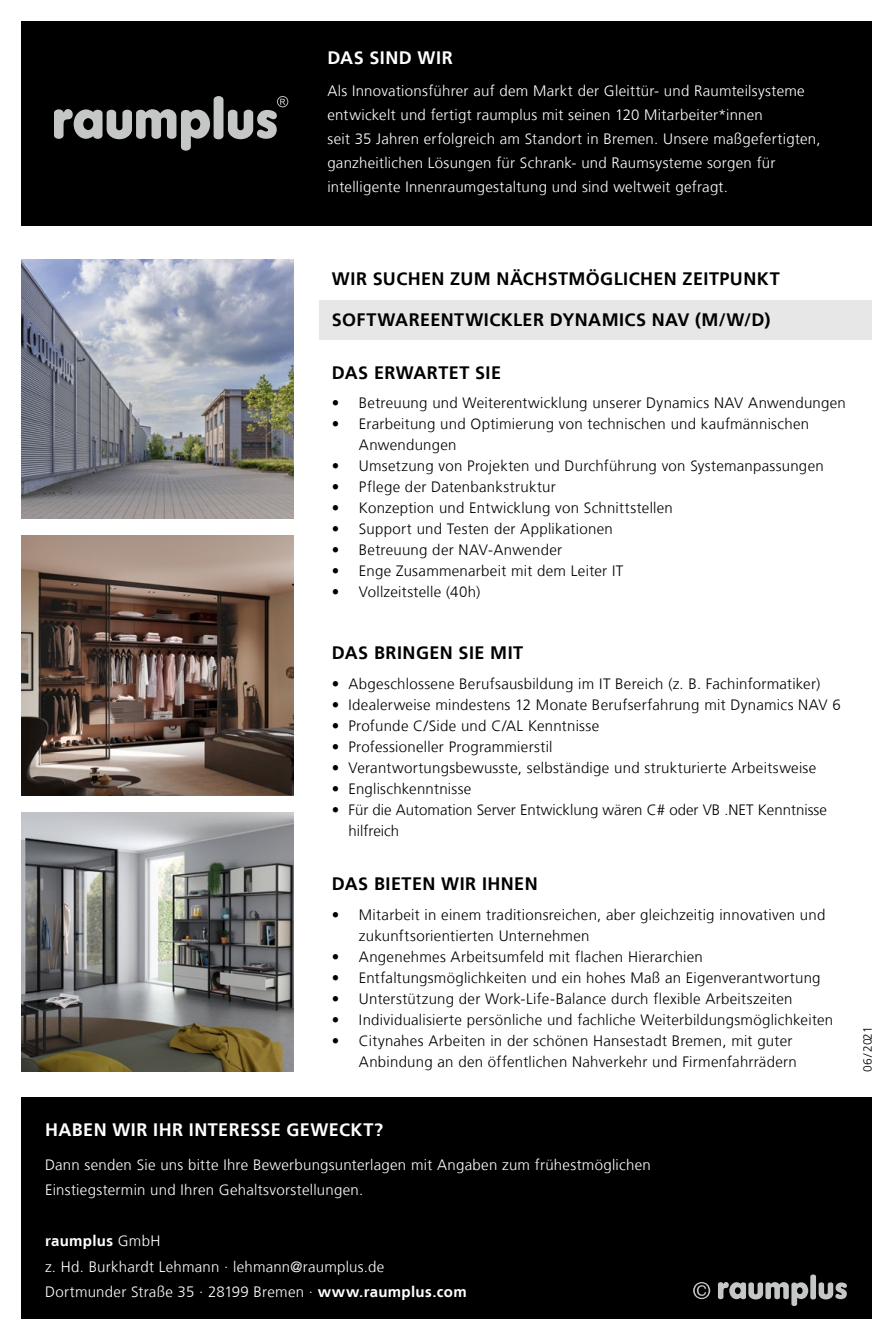
<style>
.page{position:relative;width:893px;height:1340px;background:#fff}
.page>*{position:absolute;margin:0;border:0;box-sizing:border-box;transform-origin:0 0}
.t1{font:700 18px "Frutiger LT";letter-spacing:.025em;color:#000}
.t2{font:700 18px "Frutiger LT";letter-spacing:.025em;color:#fff}
.t3{font:300 15px/21px "Frutiger LT";letter-spacing:.02em;color:#000}
.t4{font:300 15px/24px "Frutiger LT";letter-spacing:.02em;color:#fff}
.t5{font:300 15px/21px "Frutiger LT";color:#000}
.t6{font:300 12px "Frutiger LT";letter-spacing:-.025em;color:#000}
.s1{font-weight:700}
</style>
<div class="page">
<div style="left:21px;top:21px;width:851px;height:204px;background:#000"></div>
<div style="left:21px;top:1097px;width:851px;height:221px;background:#000"></div>
<svg style="left:54px;top:96px;width:234px;height:55px"></svg>
<div style="left:319px;top:300px;width:553px;height:39px;background:#e7e7e7"></div>
<img style="left:21px;top:536px;width:272px;height:259px">
<img style="left:21px;top:812px;width:272px;height:259px">
<img style="left:21px;top:259px;width:272px;height:260px">
<svg style="left:718px;top:1274px;width:129px;height:31px"></svg>
<svg style="left:693px;top:1282px;width:17px;height:17px"></svg>
<p class="t2" style="left:327px;top:47px;width:127px">DAS SIND WIR</p>
<p class="t4" style="left:327px;top:79px;width:495px">Als Innovationsführer auf dem Markt der Gleittür- und Raumteilsysteme entwickelt und fertigt raumplus mit seinen 120 Mitarbeiter*innen<br>seit 35 Jahren erfolgreich am Standort in Bremen. Unsere maßgefertigten, ganzheitlichen Lösungen für Schrank- und Raumsysteme sorgen für intelligente Innenraumgestaltung und sind weltweit gefragt.</p>
<p class="t1" style="left:332px;top:268px;width:449px">WIR SUCHEN ZUM NÄCHSTMÖGLICHEN ZEITPUNKT</p>
<p class="t1" style="left:332px;top:309px;width:440px">SOFTWAREENTWICKLER DYNAMICS NAV (M/W/D)</p>
<p class="t1" style="left:332px;top:362px;width:171px">DAS ERWARTET SIE</p>
<p class="t3" style="left:332px;top:392px;width:515px">• Betreuung und Weiterentwicklung unserer Dynamics NAV Anwendungen</p>
<p class="t3" style="left:359px;top:413px;width:452px;text-indent:-27px">• Erarbeitung und Optimierung von technischen und kaufmännischen<br>Anwendungen</p>
<p class="t3" style="left:332px;top:455px;width:493px">• Umsetzung von Projekten und Durchführung von Systemanpassungen</p>
<p class="t3" style="left:332px;top:476px;width:225px">• Pflege der Datenbankstruktur</p>
<p class="t3" style="left:332px;top:497px;width:343px">• Konzeption und Entwicklung von Schnittstellen</p>
<p class="t3" style="left:332px;top:518px;width:282px">• Support und Testen der Applikationen</p>
<p class="t3" style="left:332px;top:539px;width:232px">• Betreuung der NAV-Anwender</p>
<p class="t3" style="left:332px;top:560px;width:293px">• Enge Zusammenarbeit mit dem Leiter IT</p>
<p class="t3" style="left:332px;top:581px;width:150px">• Vollzeitstelle (40h)</p>
<p class="t1" style="left:332px;top:642px;width:193px">DAS BRINGEN SIE MIT</p>
<p class="t3" style="left:332px;top:673px;width:490px">• Abgeschlossene Berufsausbildung im IT Bereich (z. B. Fachinformatiker)</p>
<p class="t3" style="left:332px;top:694px;width:510px">• Idealerweise mindestens 12 Monate Berufserfahrung mit Dynamics NAV 6</p>
<p class="t3" style="left:332px;top:715px;width:269px">• Profunde C/Side und C/AL Kenntnisse</p>
<p class="t3" style="left:332px;top:736px;width:222px">• Professioneller Programmierstil</p>
<p class="t3" style="left:332px;top:757px;width:486px">• Verantwortungsbewusste, selbständige und strukturierte Arbeitsweise</p>
<p class="t3" style="left:332px;top:778px;width:141px">• Englischkenntnisse</p>
<p class="t5" style="left:348px;top:799px;width:480px;text-indent:-16px">• Für die Automation Server Entwicklung wären C# oder VB .NET Kenntnisse hilfreich</p>
<p class="t1" style="left:332px;top:872px;width:207px">DAS BIETEN WIR IHNEN</p>
<p class="t3" style="left:359px;top:904px;width:468px;text-indent:-27px">• Mitarbeit in einem traditionsreichen, aber gleichzeitig innovativen und zukunftsorientierten Unternehmen</p>
<p class="t3" style="left:332px;top:946px;width:373px">• Angenehmes Arbeitsumfeld mit flachen Hierarchien</p>
<p class="t3" style="left:332px;top:967px;width:490px">• Entfaltungsmöglichkeiten und ein hohes Maß an Eigenverantwortung</p>
<p class="t3" style="left:332px;top:988px;width:462px">• Unterstützung der Work-Life-Balance durch flexible Arbeitszeiten</p>
<p class="t3" style="left:332px;top:1009px;width:503px">• Individualisierte persönliche und fachliche Weiterbildungsmöglichkeiten</p>
<p class="t3" style="left:332px;top:1030px;width:466px;text-align:right">• Citynahes Arbeiten in der schönen Hansestadt Bremen, mit guter<br>Anbindung an den öffentlichen Nahverkehr und Firmenfahrrädern</p>
<p class="t6" style="left:861px;top:1071px;width:47px;rotate:-90deg">06/2021</p>
<p class="t2" style="left:45px;top:1118px;width:340px">HABEN WIR IHR INTERESSE GEWECKT?</p>
<p class="t4" style="left:45px;top:1152px;width:607px;line-height:25.5px">Dann senden Sie uns bitte Ihre Bewerbungsunterlagen mit Angaben zum frühestmöglichen<br>Einstiegstermin und Ihren Gehaltsvorstellungen.</p>
<p class="t4" style="left:45px;top:1228px;width:423px;line-height:25.5px"><span class="s1">raumplus</span> GmbH<br>z. Hd. Burkhardt Lehmann · lehmann@raumplus.de<br>Dortmunder Straße 35 · 28199 Bremen · <span class="s1">www.raumplus.com</span></p>
</div>
